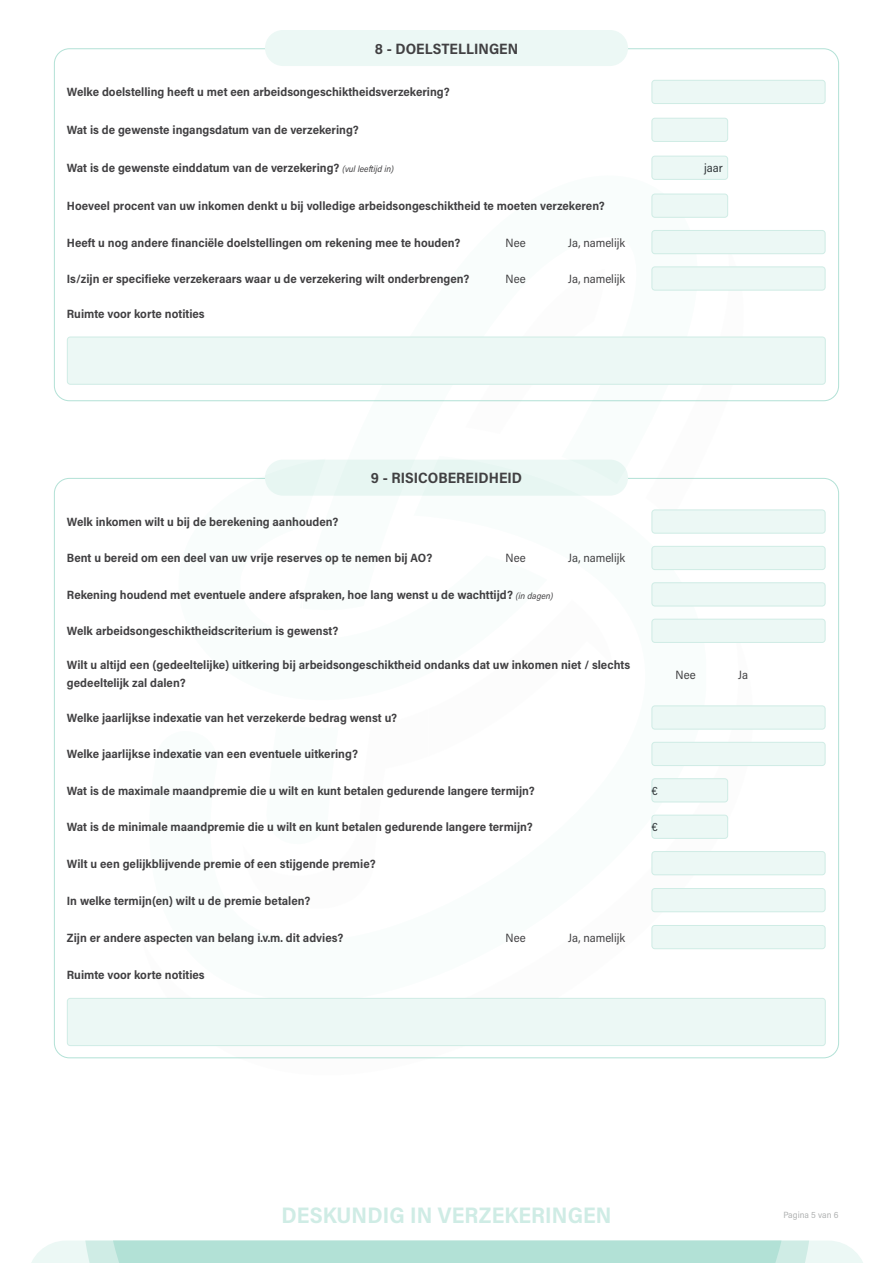
<style>
.page{position:relative;width:893px;height:1263px;background:#fff}
.page>*{position:absolute;margin:0;border:0;box-sizing:border-box;transform-origin:0 0}
.t1{font:700 22.5px "Acumin Pro Semi Cond";letter-spacing:.005em;color:#cfece5}
.t2{font:700 15px "Acumin Pro Semi Cond";color:#414042}
.t3{font:700 12px/18px "Acumin Pro Semi Cond";color:#414042}
.t4{font:12px "Acumin Pro Semi Cond";color:#414042}
.t5{font:12px "Acumin Pro Semi Cond";color:#2f3538}
.t6{font:9px "Acumin Pro Semi Cond";color:#afb1b1}
.s1{font-weight:400;font-style:italic;font-size:9px}
</style>
<div class="page">
<svg style="left:31px;top:1240px;width:832px;height:23px;background:#bde5dc"></svg>
<div style="left:265px;top:30px;width:363px;height:36px;background:#ecf8f5;border-radius:18px"></div>
<svg style="left:139px;top:193px;width:567px;height:805px"></svg>
<div style="left:652px;top:118px;width:76px;height:23px;background:#ecf8f5;border-radius:3px"></div>
<div style="left:651px;top:118px;width:77px;height:24px;border:1px solid #cfece5;border-radius:3px"></div>
<div style="left:652px;top:779px;width:76px;height:23px;background:#ecf8f5;border-radius:3px"></div>
<div style="left:651px;top:778px;width:77px;height:24px;border:1px solid #cfece5;border-radius:3px"></div>
<div style="left:652px;top:815px;width:76px;height:23px;background:#ecf8f5;border-radius:3px"></div>
<div style="left:651px;top:815px;width:77px;height:24px;border:1px solid #cfece5;border-radius:3px"></div>
<div style="left:652px;top:156px;width:76px;height:23px;background:#ecf8f5;border-radius:3px"></div>
<div style="left:651px;top:156px;width:77px;height:24px;border:1px solid #cfece5;border-radius:3px"></div>
<div style="left:652px;top:194px;width:76px;height:23px;background:#ecf8f5;border-radius:3px"></div>
<div style="left:651px;top:194px;width:77px;height:24px;border:1px solid #cfece5;border-radius:3px"></div>
<div style="left:652px;top:80px;width:173px;height:24px;background:#ecf8f5;border-radius:3px"></div>
<div style="left:651px;top:80px;width:174px;height:24px;border:1px solid #cfece5;border-radius:3px"></div>
<div style="left:652px;top:510px;width:173px;height:23px;background:#ecf8f5;border-radius:3px"></div>
<div style="left:651px;top:509px;width:174px;height:24px;border:1px solid #cfece5;border-radius:3px"></div>
<div style="left:652px;top:583px;width:173px;height:23px;background:#ecf8f5;border-radius:3px"></div>
<div style="left:651px;top:582px;width:174px;height:24px;border:1px solid #cfece5;border-radius:3px"></div>
<div style="left:652px;top:619px;width:173px;height:23px;background:#ecf8f5;border-radius:3px"></div>
<div style="left:651px;top:619px;width:174px;height:24px;border:1px solid #cfece5;border-radius:3px"></div>
<div style="left:652px;top:706px;width:173px;height:23px;background:#ecf8f5;border-radius:3px"></div>
<div style="left:651px;top:705px;width:174px;height:24px;border:1px solid #cfece5;border-radius:3px"></div>
<div style="left:652px;top:742px;width:173px;height:23px;background:#ecf8f5;border-radius:3px"></div>
<div style="left:651px;top:742px;width:174px;height:24px;border:1px solid #cfece5;border-radius:3px"></div>
<div style="left:652px;top:851px;width:173px;height:24px;background:#ecf8f5;border-radius:3px"></div>
<div style="left:651px;top:851px;width:174px;height:24px;border:1px solid #cfece5;border-radius:3px"></div>
<div style="left:652px;top:888px;width:173px;height:24px;background:#ecf8f5;border-radius:3px"></div>
<div style="left:651px;top:888px;width:174px;height:24px;border:1px solid #cfece5;border-radius:3px"></div>
<div style="left:652px;top:230px;width:173px;height:24px;background:#ecf8f5;border-radius:3px"></div>
<div style="left:651px;top:230px;width:174px;height:24px;border:1px solid #cfece5;border-radius:3px"></div>
<div style="left:652px;top:925px;width:173px;height:24px;background:#ecf8f5;border-radius:3px"></div>
<div style="left:651px;top:925px;width:174px;height:24px;border:1px solid #cfece5;border-radius:3px"></div>
<div style="left:652px;top:546px;width:173px;height:24px;background:#ecf8f5;border-radius:3px"></div>
<div style="left:651px;top:546px;width:174px;height:24px;border:1px solid #cfece5;border-radius:3px"></div>
<div style="left:652px;top:267px;width:173px;height:23px;background:#ecf8f5;border-radius:3px"></div>
<div style="left:651px;top:266px;width:174px;height:24px;border:1px solid #cfece5;border-radius:3px"></div>
<div style="left:67px;top:337px;width:758px;height:47px;background:#ecf8f5;border-radius:3px"></div>
<div style="left:67px;top:337px;width:759px;height:48px;border:1px solid #cfece5;border-radius:3px"></div>
<div style="left:67px;top:998px;width:758px;height:47px;background:#ecf8f5;border-radius:3px"></div>
<div style="left:67px;top:998px;width:759px;height:48px;border:1px solid #cfece5;border-radius:3px"></div>
<p class="t2" style="left:375px;top:38px;width:145px">8 - DOELSTELLINGEN</p>
<p class="t3" style="left:67px;top:83px;width:384px">Welke doelstelling heeft u met een arbeidsongeschiktheidsverzekering?</p>
<p class="t3" style="left:67px;top:120px;width:293px">Wat is de gewenste ingangsdatum van de verzekering?</p>
<p class="t3" style="left:67px;top:158px;width:328px">Wat is de gewenste einddatum van de verzekering? <span class="s1">(vul leeftijd in)</span></p>
<p class="t3" style="left:67px;top:196px;width:539px">Hoeveel procent van uw inkomen denkt u bij volledige arbeidsongeschiktheid te moeten verzekeren?</p>
<p class="t3" style="left:67px;top:233px;width:395px">Heeft u nog andere financiële doelstellingen om rekening mee te houden?</p>
<p class="t3" style="left:67px;top:269px;width:404px">Is/zijn er specifieke verzekeraars waar u de verzekering wilt onderbrengen?</p>
<p class="t3" style="left:67px;top:304px;width:139px">Ruimte voor korte notities</p>
<p class="t4" style="left:505px;top:234px;width:22px">Nee</p>
<p class="t4" style="left:505px;top:270px;width:22px">Nee</p>
<p class="t4" style="left:568px;top:234px;width:58px">Ja, namelijk</p>
<p class="t4" style="left:568px;top:270px;width:58px">Ja, namelijk</p>
<p class="t5" style="left:704px;top:160px;width:20px">jaar</p>
<p class="t3" style="left:67px;top:512px;width:273px">Welk inkomen wilt u bij de berekening aanhouden?</p>
<p class="t2" style="left:371px;top:467px;width:153px">9 - RISICOBEREIDHEID</p>
<p class="t3" style="left:67px;top:549px;width:367px">Bent u bereid om een deel van uw vrije reserves op te nemen bij AO?</p>
<p class="t4" style="left:505px;top:550px;width:22px">Nee</p>
<p class="t3" style="left:67px;top:585px;width:488px">Rekening houdend met eventuele andere afspraken, hoe lang wenst u de wachttijd? <span class="s1">(in dagen)</span></p>
<p class="t3" style="left:67px;top:621px;width:273px">Welk arbeidsongeschiktheidscriterium is gewenst?</p>
<p class="t4" style="left:568px;top:550px;width:58px">Ja, namelijk</p>
<p class="t3" style="left:67px;top:655px;width:565px">Wilt u altijd een (gedeeltelijke) uitkering bij arbeidsongeschiktheid ondanks dat uw inkomen niet / slechts gedeeltelijk zal dalen?</p>
<p class="t3" style="left:67px;top:708px;width:332px">Welke jaarlijkse indexatie van het verzekerde bedrag wenst u?</p>
<p class="t3" style="left:67px;top:744px;width:292px">Welke jaarlijkse indexatie van een eventuele uitkering?</p>
<p class="t3" style="left:67px;top:781px;width:469px">Wat is de maximale maandpremie die u wilt en kunt betalen gedurende langere termijn?</p>
<p class="t3" style="left:67px;top:817px;width:467px">Wat is de minimale maandpremie die u wilt en kunt betalen gedurende langere termijn?</p>
<p class="t3" style="left:67px;top:854px;width:310px">Wilt u een gelijkblijvende premie of een stijgende premie?</p>
<p class="t3" style="left:67px;top:891px;width:245px">In welke termijn(en) wilt u de premie betalen?</p>
<p class="t3" style="left:67px;top:928px;width:278px">Zijn er andere aspecten van belang i.v.m. dit advies?</p>
<p class="t3" style="left:67px;top:965px;width:139px">Ruimte voor korte notities</p>
<p class="t4" style="left:505px;top:929px;width:22px">Nee</p>
<p class="t4" style="left:568px;top:929px;width:58px">Ja, namelijk</p>
<p class="t4" style="left:675px;top:667px;width:22px">Nee</p>
<p class="t5" style="left:651px;top:782px;width:8px">€</p>
<p class="t5" style="left:651px;top:819px;width:8px">€</p>
<p class="t4" style="left:738px;top:667px;width:11px">Ja</p>
<h1 class="t1" style="left:281px;top:1199px;width:331px">DESKUNDIG IN VERZEKERINGEN</h1>
<p class="t6" style="left:783px;top:1208px;width:57px">Pagina 5 van 6</p>
</div>
